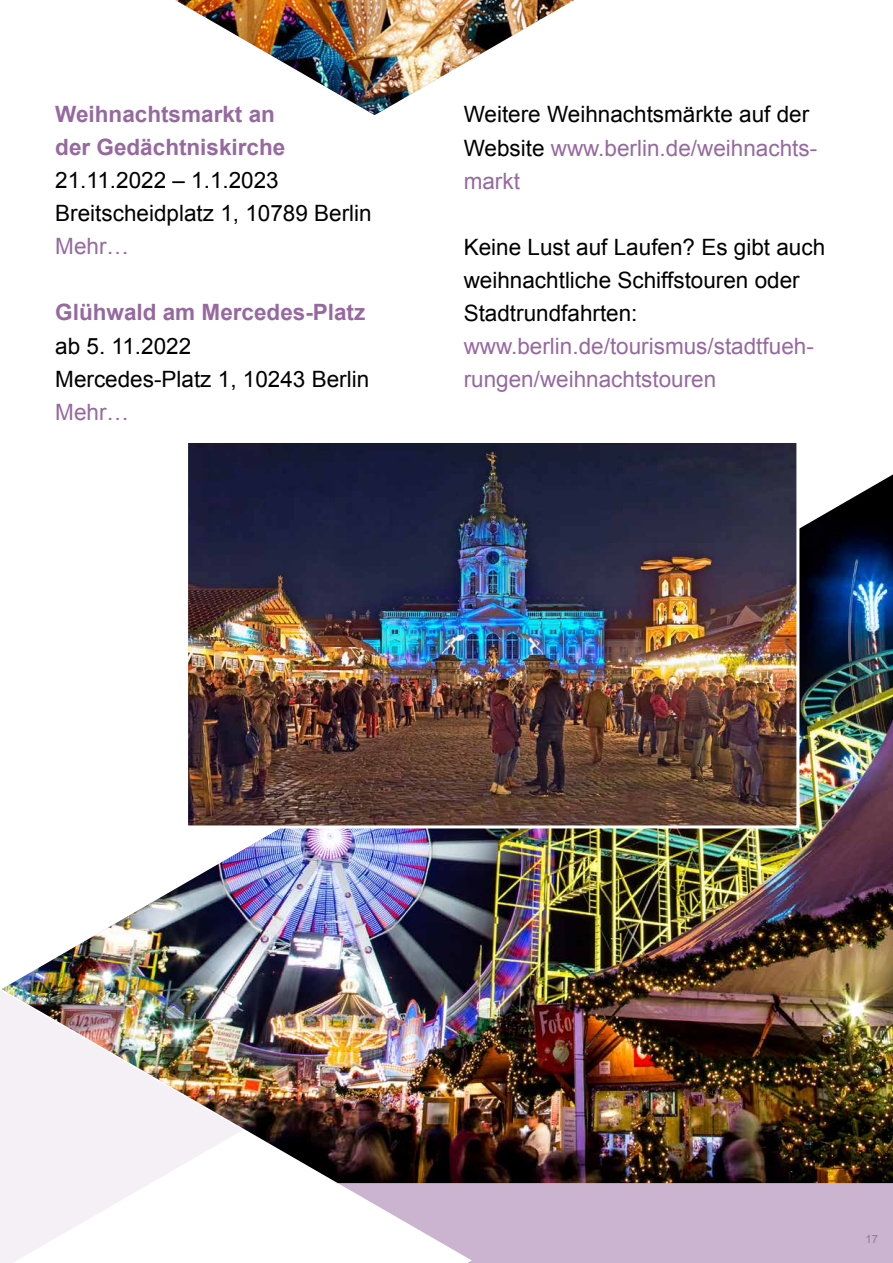
<style>
.page{position:relative;width:893px;height:1263px;background:#fff}
.page>*{position:absolute;margin:0;border:0;box-sizing:border-box;transform-origin:0 0}
.t1{font:22.5px/33px "Arial";color:#000}
.t2{font:22.5px/33px "Arial";color:#9669a0}
.t3{font:700 22.5px/33px "Arial";color:#9669a0}
.t4{font:11.25px "Arial";color:#8c8282}
.s1{color:#9669a0}
</style>
<div class="page">
<svg style="left:337px;top:1183px;width:556px;height:80px;background:#d1bdd5"></svg>
<img style="left:5px;top:474px;width:888px;height:709px">
<img style="left:0;top:987px;width:243px;height:276px">
<img style="left:189px;top:444px;width:606px;height:380px">
<div style="left:185px;top:440px;width:614px;height:388px;border:3px solid #fff"></div>
<img style="left:175px;top:0;width:399px;height:115px">
<h3 class="t3" style="left:55px;top:99px;width:232px">Weihnachtsmarkt an der Gedächtniskirche</h3>
<p class="t1" style="left:55px;top:164px;width:318px">21.11.2022 – 1.1.2023<br>Breitscheidplatz 1, 10789 Berlin</p>
<p class="t2" style="left:55px;top:230px;width:75px">Mehr…</p>
<h3 class="t3" style="left:55px;top:297px;width:312px">Glühwald am Mercedes-Platz</h3>
<p class="t1" style="left:55px;top:329px;width:315px">ab 5. 11.2022<br>Mercedes-Platz 1, 10243 Berlin</p>
<p class="t2" style="left:55px;top:395px;width:75px">Mehr…</p>
<p class="t1" style="left:464px;top:98px;width:355px">Weitere Weihnachtsmärkte auf der<br>Website <span class="s1">www.berlin.de/weihnachts-</span></p>
<p class="t2" style="left:464px;top:164px;width:58px">markt</p>
<p class="t1" style="left:464px;top:230px;width:363px">Keine Lust auf Laufen? Es gibt auch weihnachtliche Schiffstouren oder<br>Stadtrundfahrten:</p>
<p class="t2" style="left:464px;top:329px;width:352px">www.berlin.de/tourismus/stadtfueh&shy;rungen/weihnachtstouren</p>
<p class="t4" style="left:866px;top:1232px;width:14px">17</p>
</div>
